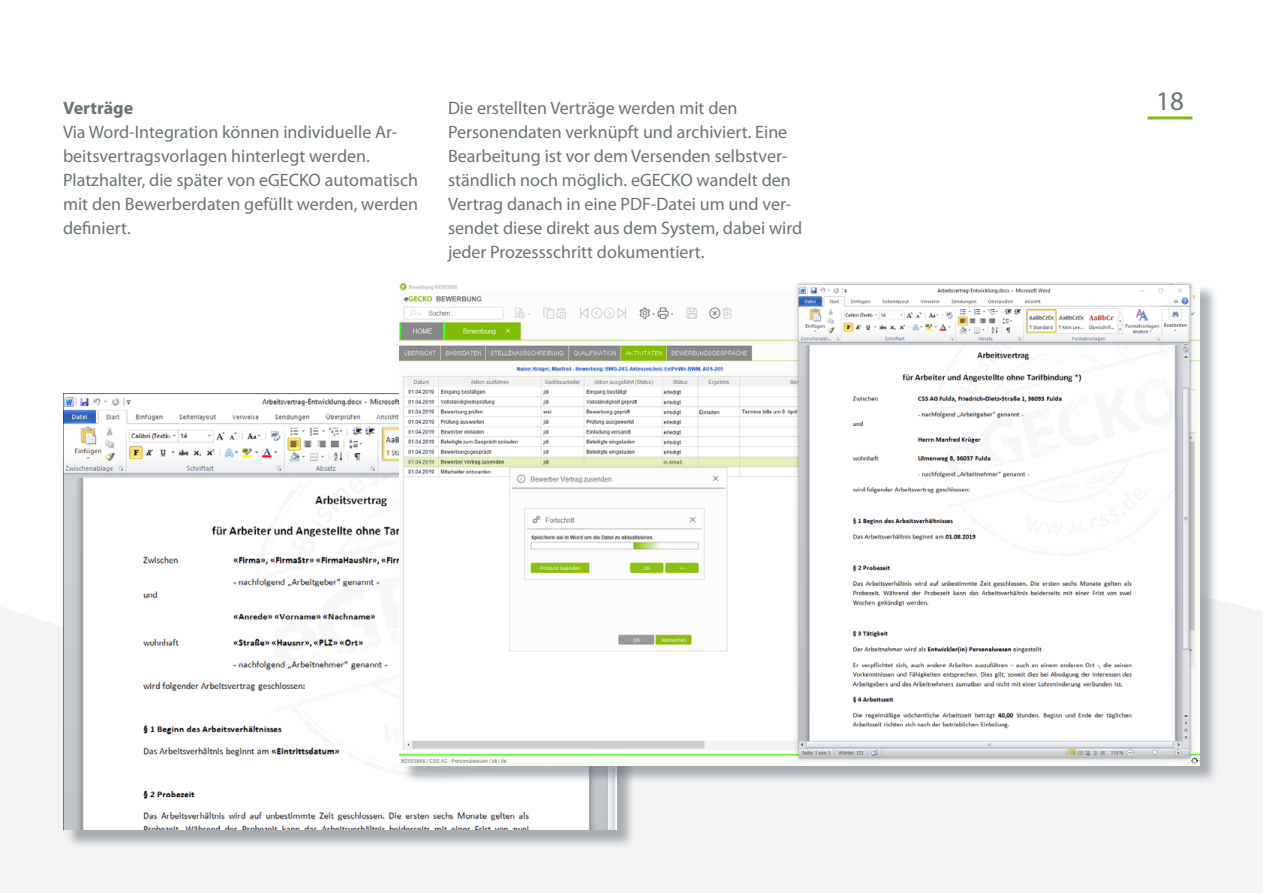
<style>
.page{position:relative;width:1263px;height:893px;background:#fff}
.page>*{position:absolute;margin:0;border:0;box-sizing:border-box;transform-origin:0 0}
.t1{font:27px "Myriad Pro";color:#697475}
.t2{font:18px/24px "Myriad Pro";color:#697475}
.t3{font:700 18px "Myriad Pro";color:#697475}
</style>
<div class="page">
<hr style="left:1147px;top:116px;width:45px;height:3px;background:#83b910">
<div style="left:0;top:601px;width:1263px;height:292px;background:#f3f3f4"></div>
<div style="left:65px;top:395px;width:571px;height:454px;background:#5c6670;opacity:.5"></div>
<img style="left:63px;top:393px;width:554px;height:437px">
<div style="left:402px;top:284px;width:816px;height:500px;background:#5c6670;opacity:.5"></div>
<img style="left:400px;top:282px;width:800px;height:483px">
<p class="t3" style="left:63px;top:96px;width:72px">Verträge</p>
<h1 class="t1" style="left:1156px;top:85px;width:29px">18</h1>
<p class="t2" style="left:63px;top:120px;width:357px">Via Word-Integration können individuelle Ar&shy;beitsvertragsvorlagen hinterlegt werden.<br>Platzhalter, die später von eGECKO automatisch mit den Bewerberdaten gefüllt werden, werden definiert.</p>
<p class="t2" style="left:448px;top:96px;width:356px">Die erstellten Verträge werden mit den Personendaten verknüpft und archiviert. Eine Bearbeitung ist vor dem Versenden selbstver&shy;ständlich noch möglich. eGECKO wandelt den Vertrag danach in eine PDF-Datei um und ver&shy;sendet diese direkt aus dem System, dabei wird jeder Prozessschritt dokumentiert.</p>
</div>
